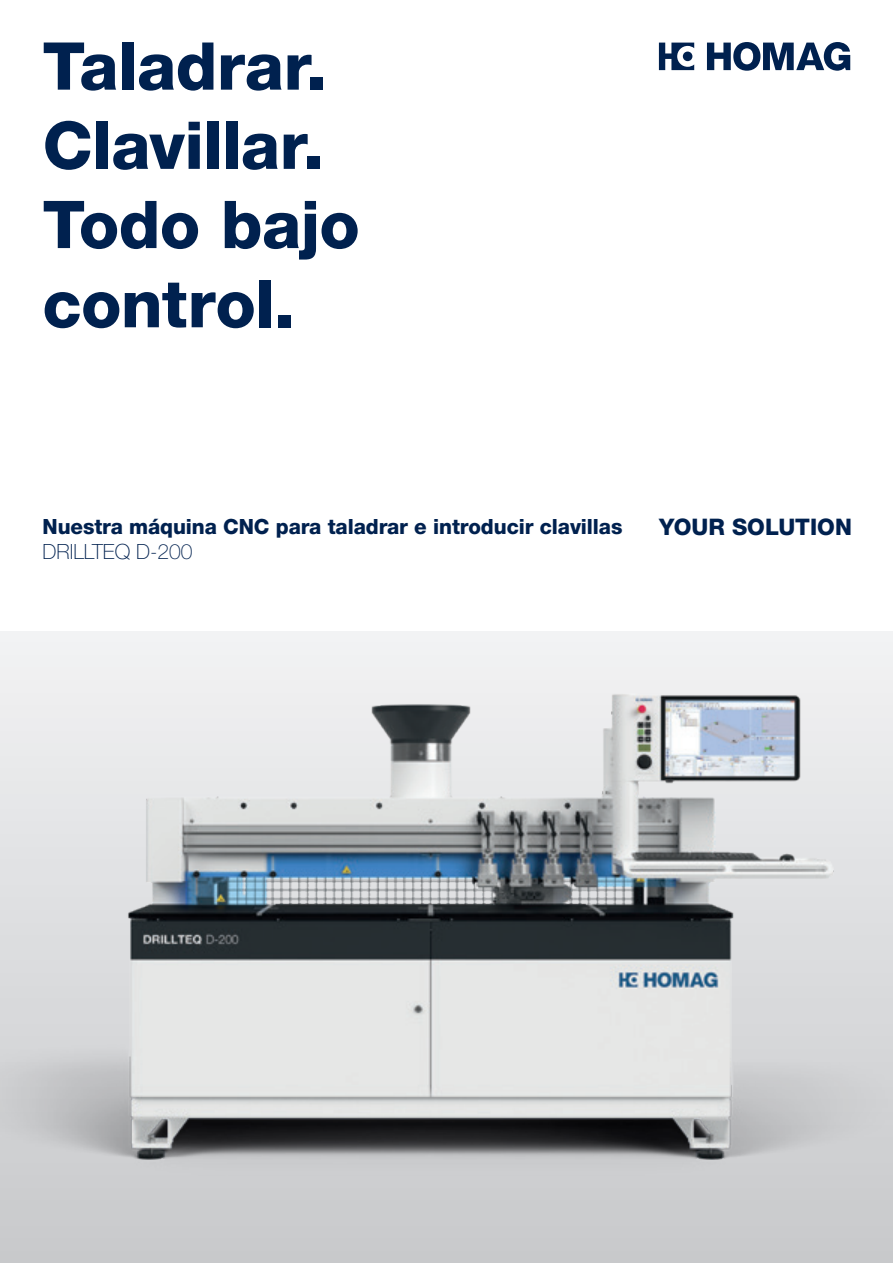
<style>
.page{position:relative;width:893px;height:1263px;background:#fff}
.page>*{position:absolute;margin:0;border:0;box-sizing:border-box;transform-origin:0 0}
._01_Main_Title_44-72{font:800 66px/79.2px "Helvetica Neue LTW1 G";letter-spacing:-.01em;color:#00214f}
.t1{font:800 22.8px "Helvetica Neue LTW1 G";color:#00214f}
._01_14Pt_light_Subli{font:800 21px "Helvetica Neue LTW1 G";letter-spacing:-.005em;color:#00214f}
._01_14Pt_light_Subli-2{font:100 21px "Helvetica Neue LTW1 G";color:#00214f}
</style>
<div class="page">
<img style="left:0;top:631px;width:893px;height:632px">
<svg style="left:707px;top:42px;width:143px;height:29px"></svg>
<svg style="left:659px;top:43px;width:35px;height:27px"></svg>
<p class="_01_Main_Title_44-72" style="left:43px;top:27px;width:319px">Taladrar.<br>Clavillar.<br>Todo bajo control.</p>
<p class="_01_14Pt_light_Subli" style="left:43px;top:514px;width:581px">Nuestra máquina CNC para taladrar e introducir clavillas</p>
<p class="_01_14Pt_light_Subli-2" style="left:43px;top:539px;width:152px">DRILLTEQ D-200</p>
<p class="t1" style="left:659px;top:513px;width:194px">YOUR SOLUTION</p>
</div>
